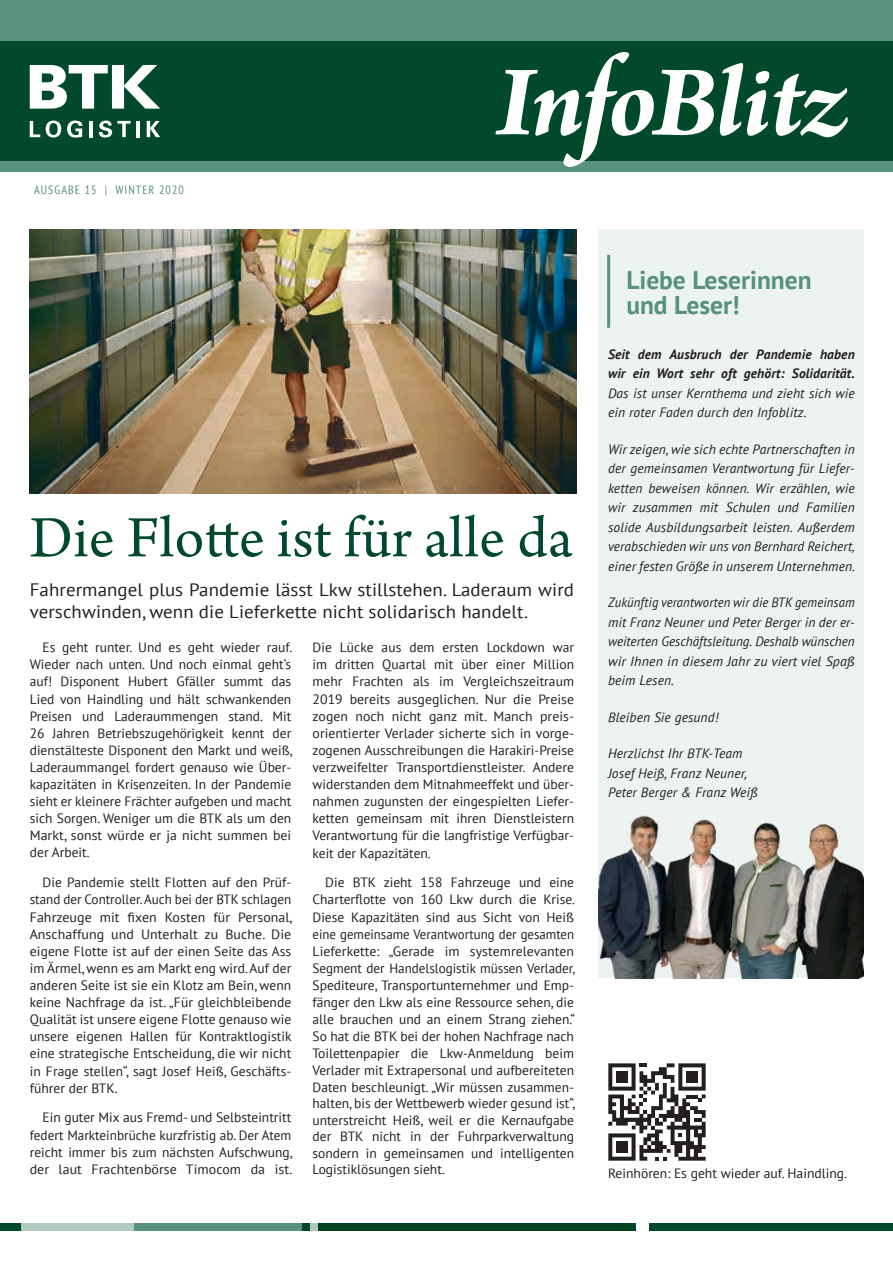
<style>
.page{position:relative;width:893px;height:1263px;background:#fff}
.page>*{position:absolute;margin:0;border:0;box-sizing:border-box;transform-origin:0 0}
.t1{font:61.5px "Arno Pro";letter-spacing:.005em;color:#00492a}
.t2{font:700 25.5px/25.5px "PT Sans";color:#58917d}
.t3{font:18px/21.6px "PT Sans";letter-spacing:.005em;color:#231f20;scale:1.05 1}
.t4{font:13.5px/17.1px "PT Sans";color:#231f20;text-align:justify}
.t5{font:italic 13.5px/19.5px "PT Sans";letter-spacing:.01em;color:#231f20}
.t6{font:italic 13.5px/19.5px "PT Sans";letter-spacing:.01em;color:#231f20;text-align:justify;scale:.94 1}
.t7{font:italic 700 13.5px/19.5px "PT Sans";letter-spacing:.01em;color:#231f20}
.t8{font:condensed 12px "PT Sans";letter-spacing:.09em;color:#58917d}
</style>
<div class="page">
<div style="left:0;top:136px;width:893px;height:35px;background:#58917d"></div>
<div style="left:0;top:40px;width:893px;height:121px;background:#00492a"></div>
<div style="left:0;top:0;width:893px;height:40px;background:#58917d"></div>
<svg style="left:495px;top:52px;width:353px;height:115px"></svg>
<svg style="left:30px;top:65px;width:130px;height:44px"></svg>
<svg style="left:30px;top:121px;width:10px;height:16px"></svg>
<svg style="left:46px;top:121px;width:15px;height:17px"></svg>
<svg style="left:67px;top:121px;width:15px;height:17px"></svg>
<hr style="left:89px;top:121px;width:4px;height:16px;background:#fff">
<svg style="left:99px;top:121px;width:32px;height:17px"></svg>
<hr style="left:136px;top:121px;width:4px;height:16px;background:#fff">
<svg style="left:147px;top:121px;width:13px;height:16px"></svg>
<div style="left:0;top:1223px;width:893px;height:8px;background:#00492a"></div>
<div style="left:22px;top:1223px;width:210px;height:8px;background:#b1cbc1"></div>
<div style="left:235px;top:1223px;width:408px;height:8px;background:#004423"></div>
<div style="left:134px;top:1223px;width:177px;height:8px;background:#58917d"></div>
<div style="left:303px;top:1223px;width:15px;height:8px;background:#b1cbc1"></div>
<div style="left:303px;top:1223px;width:7px;height:8px;background:#00492a"></div>
<div style="left:637px;top:1221px;width:12px;height:11px;background:#fff"></div>
<div style="left:598px;top:230px;width:265px;height:748px;background:#ecf3f0"></div>
<hr style="left:607px;top:255px;width:3px;height:73px;background:#58917d">
<img style="left:598px;top:815px;width:265px;height:163px">
<svg style="left:608px;top:1063px;width:98px;height:98px"></svg>
<div style="left:616px;top:1071px;width:12px;height:12px;background:#231f20"></div>
<div style="left:616px;top:1141px;width:12px;height:12px;background:#231f20"></div>
<div style="left:686px;top:1071px;width:12px;height:12px;background:#231f20"></div>
<img style="left:30px;top:230px;width:546px;height:263px">
<p class="t8" style="left:34px;top:182px;width:151px">AUSGABE 15 | WINTER 2020</p>
<h1 class="t1" style="left:30px;top:503px;width:545px">Die Flotte ist für alle da</h1>
<h3 class="t3" style="left:30px;top:578px;width:520px">Fahrermangel plus Pandemie lässt Lkw stillstehen. Laderaum wird verschwinden, wenn die Lieferkette nicht solidarisch handelt.</h3>
<p class="t4" style="left:30px;top:639px;width:264px;text-indent:13px">Es geht runter. Und es geht wieder rauf.<br>Wieder nach unten. Und noch einmal geht‘s auf! Disponent Hubert Gfäller summt das Lied von Haindling und hält schwankenden Preisen und Laderaummengen stand. Mit 26 Jahren Betriebszugehörigkeit kennt der dienstälteste Disponent den Markt und weiß, Laderaummangel fordert genauso wie Über&shy;kapazitäten in Krisenzeiten. In der Pandemie sieht er kleinere Frächter aufgeben und macht sich Sorgen. Weniger um die BTK als um den Markt, sonst würde er ja nicht summen bei der Arbeit.</p>
<p class="t4" style="left:30px;top:874px;width:264px;text-indent:13px">Die Pandemie stellt Flotten auf den Prüf&shy;stand der Controller. Auch bei der BTK schlagen Fahrzeuge mit fixen Kosten für Personal, Anschaffung und Unterhalt zu Buche. Die eigene Flotte ist auf der einen Seite das Ass im Ärmel, wenn es am Markt eng wird. Auf der anderen Seite ist sie ein Klotz am Bein, wenn keine Nachfrage da ist. „Für gleichbleibende Qualität ist unsere eigene Flotte genauso wie unsere eigenen Hallen für Kontraktlogistik eine strategische Entscheidung, die wir nicht in Frage stellen“, sagt Josef Heiß, Geschäfts&shy;führer der BTK.</p>
<p class="t4" style="left:30px;top:1109px;width:264px;text-indent:13px">Ein guter Mix aus Fremd- und Selbsteintritt federt Markteinbrüche kurzfristig ab. Der Atem reicht immer bis zum nächsten Aufschwung, der laut Frachtenbörse Timocom da ist.</p>
<p class="t4" style="left:313px;top:639px;width:263px">Die Lücke aus dem ersten Lockdown war im dritten Quartal mit über einer Million mehr Frachten als im Vergleichszeitraum 2019 bereits ausgeglichen. Nur die Preise zogen noch nicht ganz mit. Manch preis&shy;orientierter Verlader sicherte sich in vorge&shy;zogenen Ausschreibungen die Harakiri--Preise verzweifelter Transportdienstleister. Andere widerstanden dem Mitnahmeeffekt und über&shy;nahmen zugunsten der eingespielten Liefer&shy;ketten gemeinsam mit ihren Dienstleistern Verantwortung für die langfristige Verfügbar&shy;keit der Kapazitäten.</p>
<p class="t4" style="left:313px;top:874px;width:264px;text-indent:13px">Die BTK zieht 158 Fahrzeuge und eine Charterflotte von 160 Lkw durch die Krise.<br>Diese Kapazitäten sind aus Sicht von Heiß eine gemeinsame Verantwortung der gesamten Lieferkette: „Gerade im systemrelevanten Segment der Handelslogistik müssen Verlader, Spediteure, Transportunternehmer und Emp&shy;fänger den Lkw als eine Ressource sehen, die alle brauchen und an einem Strang ziehen.“ So hat die BTK bei der hohen Nachfrage nach Toilettenpapier die Lkw-Anmeldung beim Verlader mit Extrapersonal und aufbereiteten Daten beschleunigt. „Wir müssen zusammen&shy;halten, bis der Wettbewerb wieder gesund ist“, unterstreicht Heiß, weil er die Kernaufgabe der BTK nicht in der Fuhrparkverwaltung sondern in gemeinsamen und intelligenten Logistiklösungen sieht.</p>
<h2 class="t2" style="left:626px;top:266px;width:187px">Liebe Leserinnen und Leser!</h2>
<p class="t7" style="left:608px;top:344px;width:248px">Seit dem Ausbruch der Pandemie haben wir ein Wort sehr oft gehört: Solidarität.</p>
<p class="t5" style="left:608px;top:383px;width:248px">Das ist unser Kernthema und zieht sich wie ein roter Faden durch den Infoblitz.</p>
<p class="t5" style="left:608px;top:439px;width:249px;text-align:justify">Wir zeigen, wie sich echte Partnerschaften in der gemeinsamen Verantwortung für Liefer&shy;ketten beweisen können. Wir erzählen, wie wir zusammen mit Schulen und Familien solide Ausbildungsarbeit leisten. Außerdem verabschieden wir uns von Bernhard Reichert, einer festen Größe in unserem Unternehmen.</p>
<p class="t6" style="left:608px;top:592px;width:264px">Zukünftig verantworten wir die BTK gemeinsam mit Franz Neuner und Peter Berger in der er&shy;weiterten Geschäftsleitung. Deshalb wünschen wir Ihnen in diesem Jahr zu viert viel Spaß beim Lesen.</p>
<p class="t5" style="left:608px;top:707px;width:112px">Bleiben Sie gesund!</p>
<p class="t5" style="left:608px;top:744px;width:151px">Herzlichst Ihr BTK-Team<br>Josef Heiß, Franz Neuner,<br>Peter Berger &amp; Franz Weiß</p>
<p class="t4" style="left:608px;top:1164px;width:241px">Reinhören: Es geht wieder auf. Haindling.</p>
</div>
